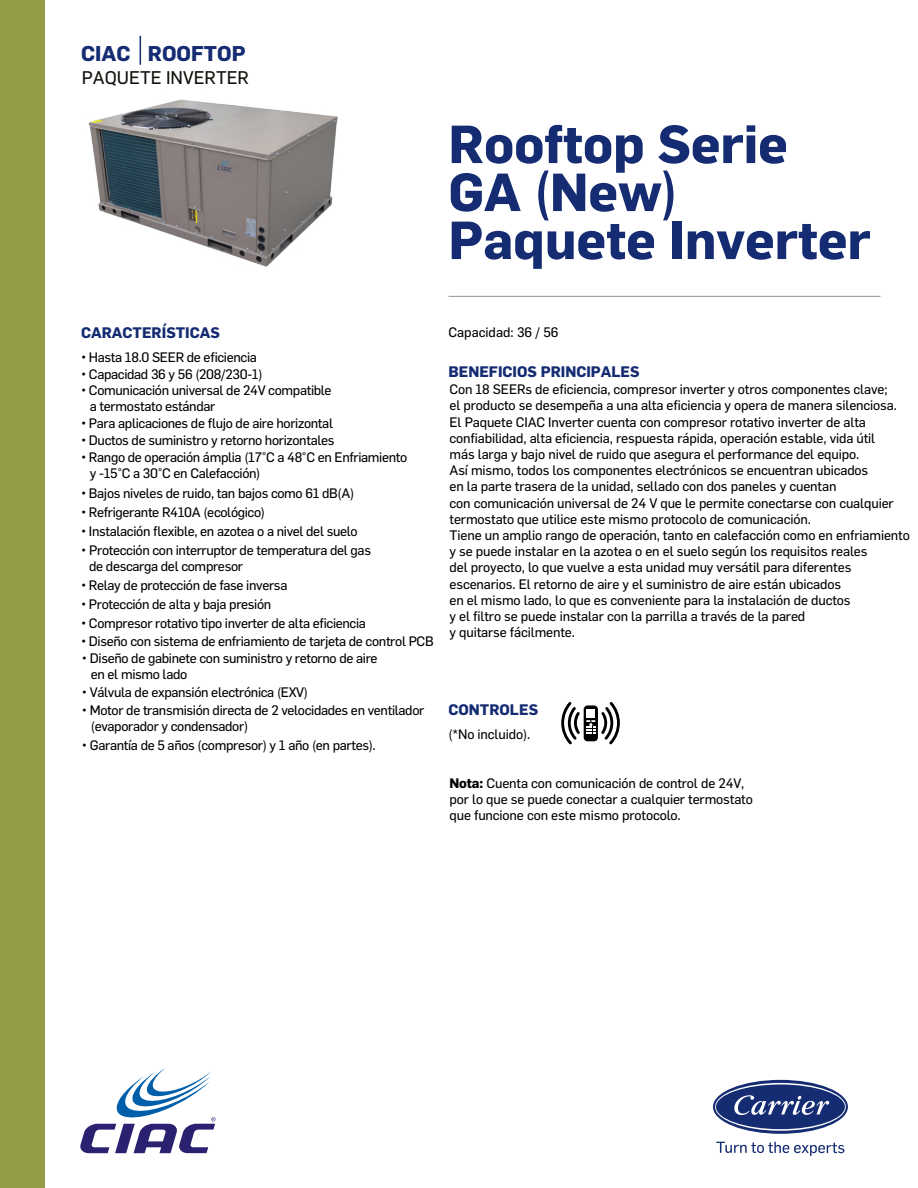
<style>
.page{position:relative;width:918px;height:1188px;background:#fff}
.page>*{position:absolute;margin:0;border:0;box-sizing:border-box;transform-origin:0 0}
.t1{font:700 52.5px/48px "Flama";color:#152c73}
.t2{font:700 21px "Flama";color:#152c73}
.t3{font:18px "Flama Basic";color:#12100b}
.t4{font:700 15px "Flama";color:#152c73}
.t5{font:13.5px/16.2px "Flama Basic";letter-spacing:-.01em;color:#000}
.s1{font-family:"Flama";font-weight:700}
</style>
<div class="page">
<div style="left:0;top:0;width:44px;height:1188px;background:#939b45"></div>
<hr style="left:448px;top:296px;width:432px;height:1px;background:#929497">
<div style="left:584px;top:705px;width:14px;height:36px;background:#000;border-radius:4px"></div>
<svg style="left:561px;top:702px;width:19px;height:42px"></svg>
<svg style="left:586px;top:702px;width:34px;height:42px"></svg>
<svg style="left:716px;top:1142px;width:128px;height:14px"></svg>
<svg style="left:713px;top:1080px;width:135px;height:54px"></svg>
<svg style="left:715px;top:1083px;width:131px;height:48px"></svg>
<svg style="left:140px;top:36px;width:1px;height:29px"></svg>
<svg style="left:80px;top:1068px;width:136px;height:85px"></svg>
<img style="left:88px;top:99px;width:250px;height:168px">
<h2 class="t2" style="left:81px;top:41px;width:166px">CIAC ROOFTOP</h2>
<h3 class="t3" style="left:82px;top:65px;width:169px">PAQUETE INVERTER</h3>
<h1 class="t1" style="left:448px;top:119px;width:424px">Rooftop Serie<br>GA (New)<br>Paquete Inverter</h1>
<p class="t4" style="left:81px;top:324px;width:141px">CARACTERÍSTICAS</p>
<p class="t5" style="left:81px;top:348px;width:177px">• Hasta 18.0 SEER de eficiencia</p>
<p class="t5" style="left:81px;top:365px;width:183px">• Capacidad 36 y 56 (208/230-1)</p>
<p class="t5" style="left:90px;top:381px;width:243px;text-indent:-9px">• Comunicación universal de 24V compatible a termostato estándar</p>
<p class="t5" style="left:81px;top:414px;width:254px">• Para aplicaciones de flujo de aire horizontal</p>
<p class="t5" style="left:81px;top:431px;width:255px">• Ductos de suministro y retorno horizontales</p>
<p class="t5" style="left:90px;top:448px;width:319px;text-indent:-9px">• Rango de operación ámplia (17°C a 48°C en Enfriamiento y -15°C a 30°C en Calefacción)</p>
<p class="t5" style="left:81px;top:484px;width:275px">• Bajos niveles de ruido, tan bajos como 61 dB(A)</p>
<p class="t5" style="left:81px;top:503px;width:186px">• Refrigerante R410A (ecológico)</p>
<p class="t5" style="left:89px;top:541px;width:283px;text-indent:-8px">• Protección con interruptor de temperatura del gas de descarga del compresor</p>
<p class="t5" style="left:81px;top:523px;width:278px">• Instalación flexible, en azotea o a nivel del suelo</p>
<p class="t5" style="left:81px;top:576px;width:208px">• Relay de protección de fase inversa</p>
<p class="t5" style="left:81px;top:595px;width:192px">• Protección de alta y baja presión</p>
<p class="t5" style="left:81px;top:614px;width:286px">• Compresor rotativo tipo inverter de alta eficiencia</p>
<p class="t5" style="left:81px;top:632px;width:354px">• Diseño con sistema de enfriamiento de tarjeta de control PCB</p>
<p class="t5" style="left:91px;top:649px;width:288px;text-indent:-9px">• Diseño de gabinete con suministro y retorno de aire en el mismo lado</p>
<p class="t5" style="left:82px;top:683px;width:228px">• Válvula de expansión electrónica (EXV)</p>
<p class="t5" style="left:91px;top:702px;width:335px;text-indent:-9px">• Motor de transmisión directa de 2 velocidades en ventilador (evaporador y condensador)</p>
<p class="t5" style="left:82px;top:737px;width:295px">• Garantía de 5 años (compresor) y 1 año (en partes).</p>
<p class="t5" style="left:448px;top:323px;width:112px">Capacidad: 36 / 56</p>
<p class="t4" style="left:448px;top:362px;width:193px">BENEFICIOS PRINCIPALES</p>
<p class="t5" style="left:450px;top:380px;width:462px">Con 18 SEERs de eficiencia, compresor inverter y otros componentes clave;<br>el producto se desempeña a una alta eficiencia y opera de manera silenciosa.<br>El Paquete CIAC Inverter cuenta con compresor rotativo inverter de alta confiabilidad, alta eficiencia, respuesta rápida, operación estable, vida útil<br>más larga y bajo nivel de ruido que asegura el performance del equipo.<br>Así mismo, todos los componentes electrónicos se encuentran ubicados<br>en la parte trasera de la unidad, sellado con dos paneles y cuentan<br>con comunicación universal de 24 V que le permite conectarse con cualquier termostato que utilice este mismo protocolo de comunicación.<br>Tiene un amplio rango de operación, tanto en calefacción como en enfriamiento y se puede instalar en la azotea o en el suelo según los requisitos reales<br>del proyecto, lo que vuelve a esta unidad muy versátil para diferentes escenarios. El retorno de aire y el suministro de aire están ubicados<br>en el mismo lado, lo que es conveniente para la instalación de ductos<br>y el filtro se puede instalar con la parrilla a través de la pared<br>y quitarse fácilmente.</p>
<p class="t4" style="left:448px;top:700px;width:91px">CONTROLES</p>
<p class="t5" style="left:448px;top:725px;width:83px">(*No incluido).</p>
<p class="t5" style="left:450px;top:774px;width:305px"><span class="s1">Nota:</span> Cuenta con comunicación de control de 24V, por lo que se puede conectar a cualquier termostato que funcione con este mismo protocolo.</p>
</div>
